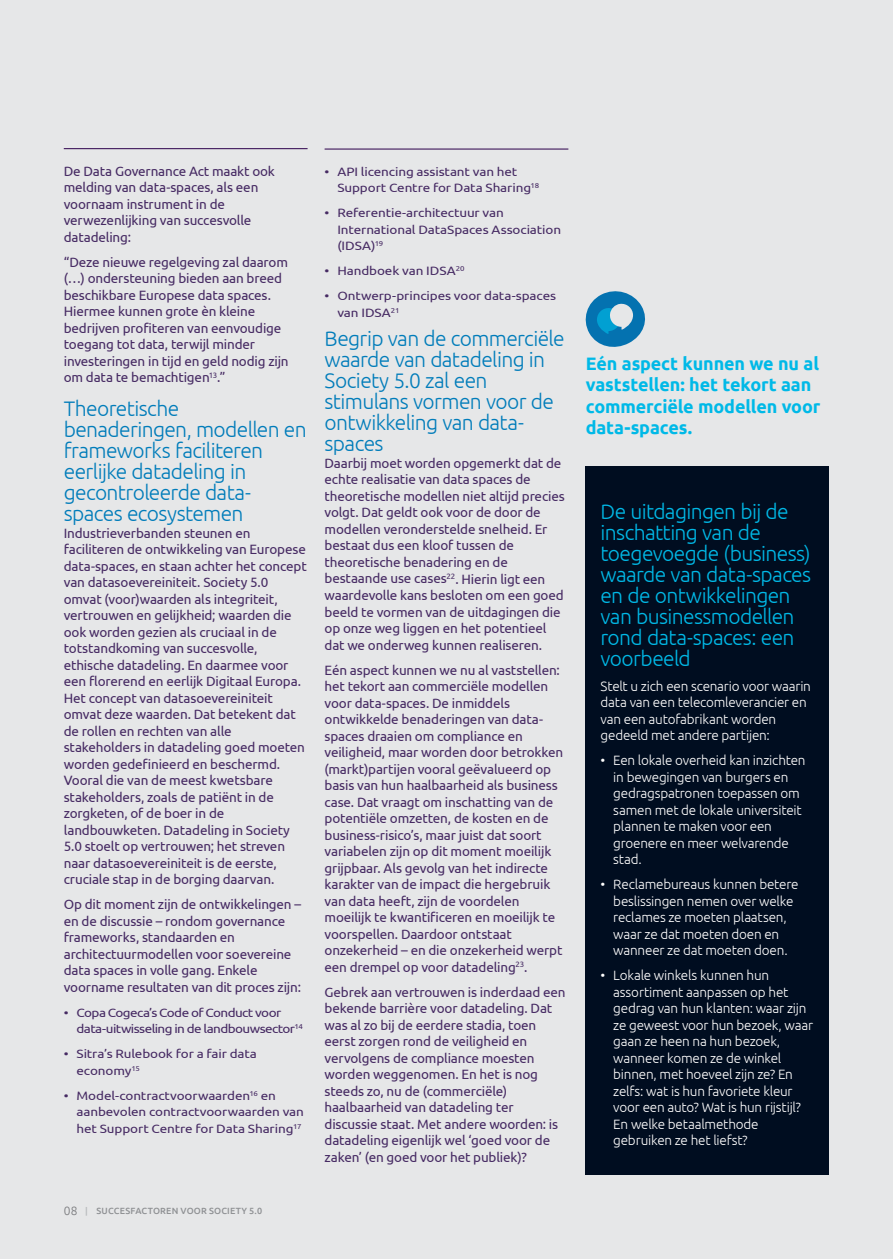
<style>
.page{position:relative;width:893px;height:1259px;background:#e6e7e8}
.page>*{position:absolute;margin:0;border:0;box-sizing:border-box;transform-origin:0 0}
.t1{font:300 21px/21px "Ubuntu";letter-spacing:-.03em;color:#007cba}
.t2{font:300 21px/21px "Ubuntu";letter-spacing:-.03em;color:#00b9e7}
.t3{font:700 18px/21.6px "Ubuntu";letter-spacing:-.01em;color:#00b9e7}
.t4{font:13.5px/16.5px "Ubuntu";letter-spacing:-.015em;color:#462a63}
.t5{font:300 13.5px/16.5px "Ubuntu";letter-spacing:-.015em;color:#fff}
.t6{font:12.15px/16.5px "Ubuntu";letter-spacing:-.01em;color:#462a63;scale:1.11 1}
.t7{font:12.15px/16.5px "Ubuntu";letter-spacing:-.045em;color:#462a63;scale:1.11 1}
.t8{font:500 9px "Ubuntu";letter-spacing:.02em;color:#8f9194}
.s1{font-weight:300;font-size:12px;color:#77787b}
.s2{color:#b6b8ba}
</style>
<div class="page">
<div style="left:586px;top:466px;width:243px;height:709px;background:#000d20"></div>
<hr style="left:64px;top:148px;width:244px;height:1px;background:#2c004b">
<hr style="left:325px;top:149px;width:243px;height:1px;background:#2c004b">
<svg style="left:585px;top:291px;width:60px;height:56px"></svg>
<p class="t4" style="left:64px;top:162px;width:213px">De Data Governance Act maakt ook melding van data-spaces, als een voornaam instrument in de verwezenlijking van succesvolle datadeling:</p>
<p class="t4" style="left:64px;top:253px;width:226px">“Deze nieuwe regelgeving zal daarom (…) ondersteuning bieden aan breed beschikbare Europese data spaces.<br>Hiermee kunnen grote èn kleine bedrijven profiteren van eenvoudige toegang tot data, terwijl minder investeringen in tijd en geld nodig zijn om data te bemachtigen<sup>13</sup>.”</p>
<h1 class="t1" style="left:64px;top:398px;width:244px">Theoretische benaderingen, modellen en frameworks faciliteren eerlijke datadeling in gecontroleerde data&shy;spaces ecosystemen</h1>
<p class="t4" style="left:64px;top:524px;width:245px">Industrieverbanden steunen en faciliteren de ontwikkeling van Europese data-spaces, en staan achter het concept van datasoevereiniteit. Society 5.0 omvat (voor)waarden als integriteit, vertrouwen en gelijkheid; waarden die ook worden gezien als cruciaal in de totstandkoming van succesvolle, ethische datadeling. En daarmee voor een florerend en eerlijk Digitaal Europa.<br>Het concept van datasoevereiniteit omvat deze waarden. Dat betekent dat de rollen en rechten van alle stakeholders in datadeling goed moeten worden gedefinieerd en beschermd.<br>Vooral die van de meest kwetsbare stakeholders, zoals de patiënt in de zorgketen, of de boer in de landbouwketen. Datadeling in Society 5.0 stoelt op vertrouwen; het streven naar datasoevereiniteit is de eerste, cruciale stap in de borging daarvan.</p>
<p class="t4" style="left:64px;top:896px;width:239px">Op dit moment zijn de ontwikkelingen – en de discussie – rondom governance frameworks, standaarden en architectuurmodellen voor soevereine data spaces in volle gang. Enkele voorname resultaten van dit proces zijn:</p>
<p class="t7" style="left:77px;top:1004px;width:205px;text-indent:-13px">• Copa Cogeca’s Code of Conduct voor data-uitwisseling in de landbouwsector<sup>14</sup></p>
<p class="t6" style="left:77px;top:1045px;width:164px;text-indent:-13px">• Sitra’s Rulebook for a fair data economy<sup>15</sup></p>
<p class="t6" style="left:77px;top:1087px;width:206px;text-indent:-13px">• Model-contractvoorwaarden<sup>16</sup> en aanbevolen contractvoorwaarden van het Support Centre for Data Sharing<sup>17</sup></p>
<p class="t8" style="left:64px;top:1205px;width:200px"><span class="s1">08</span> <span class="s2">|</span> SUCCESFACTOREN VOOR SOCIETY 5.0</p>
<p class="t6" style="left:337px;top:163px;width:183px;text-indent:-13px">• API licencing assistant van het<br>Support Centre for Data Sharing<sup>18</sup></p>
<p class="t6" style="left:337px;top:204px;width:203px;text-indent:-13px">• Referentie-architectuur van<br>International DataSpaces Association (IDSA)<sup>19</sup></p>
<p class="t6" style="left:325px;top:262px;width:128px">• Handboek van IDSA<sup>20</sup></p>
<p class="t6" style="left:337px;top:287px;width:199px;text-indent:-13px">• Ontwerp-principes voor data-spaces van IDSA<sup>21</sup></p>
<h1 class="t1" style="left:325px;top:328px;width:241px">Begrip van de commerciële waarde van datadeling in<br>Society 5.0 zal een stimulans vormen voor de ontwikkeling van data&shy;spaces</h1>
<p class="t4" style="left:325px;top:454px;width:242px">Daarbij moet worden opgemerkt dat de echte realisatie van data spaces de theoretische modellen niet altijd precies volgt. Dat geldt ook voor de door de modellen veronderstelde snelheid. Er bestaat dus een kloof tussen de theoretische benadering en de bestaande use cases<sup>22</sup>. Hierin ligt een waardevolle kans besloten om een goed beeld te vormen van de uitdagingen die op onze weg liggen en het potentieel dat we onderweg kunnen realiseren.</p>
<p class="t4" style="left:325px;top:661px;width:240px">Eén aspect kunnen we nu al vaststellen: het tekort aan commerciële modellen voor data-spaces. De inmiddels ontwikkelde benaderingen van data&shy;spaces draaien om compliance en veiligheid, maar worden door betrokken (markt)partijen vooral geëvalueerd op basis van hun haalbaarheid als business case. Dat vraagt om inschatting van de potentiële omzetten, de kosten en de business-risico’s, maar juist dat soort variabelen zijn op dit moment moeilijk grijpbaar. Als gevolg van het indirecte karakter van de impact die hergebruik van data heeft, zijn de voordelen moeilijk te kwantificeren en moeilijk te voorspellen. Daardoor ontstaat onzekerheid – en die onzekerheid werpt een drempel op voor datadeling<sup>23</sup>.</p>
<p class="t4" style="left:325px;top:983px;width:243px">Gebrek aan vertrouwen is inderdaad een bekende barrière voor datadeling. Dat was al zo bij de eerdere stadia, toen eerst zorgen rond de veiligheid en vervolgens de compliance moesten worden weggenomen. En het is nog steeds zo, nu de (commerciële) haalbaarheid van datadeling ter discussie staat. Met andere woorden: is datadeling eigenlijk wel ‘goed voor de zaken’ (en goed voor het publiek)?</p>
<h2 class="t3" style="left:586px;top:352px;width:236px">Eén aspect kunnen we nu al vaststellen: het tekort aan commerciële modellen voor data-spaces.</h2>
<h1 class="t2" style="left:600px;top:500px;width:212px">De uitdagingen bij de inschatting van de toegevoegde (business) waarde van data-spaces en de ontwikkelingen van businessmodellen rond data-spaces: een voorbeeld</h1>
<p class="t5" style="left:600px;top:677px;width:212px">Stelt u zich een scenario voor waarin data van een telecomleverancier en van een autofabrikant worden gedeeld met andere partijen:</p>
<p class="t5" style="left:613px;top:752px;width:194px;text-indent:-13px">• Een lokale overheid kan inzichten in bewegingen van burgers en gedragspatronen toepassen om samen met de lokale universiteit plannen te maken voor een groenere en meer welvarende stad.</p>
<p class="t5" style="left:600px;top:876px;width:200px;text-align:center">• Reclamebureaus kunnen betere beslissingen nemen over welke reclames ze moeten plaatsen, waar ze dat moeten doen en wanneer ze dat moeten doen.</p>
<p class="t5" style="left:613px;top:967px;width:201px;text-indent:-13px">• Lokale winkels kunnen hun assortiment aanpassen op het gedrag van hun klanten: waar zijn ze geweest voor hun bezoek, waar gaan ze heen na hun bezoek, wanneer komen ze de winkel binnen, met hoeveel zijn ze? En zelfs: wat is hun favoriete kleur voor een auto? Wat is hun rijstijl?<br>En welke betaalmethode gebruiken ze het liefst?</p>
</div>
